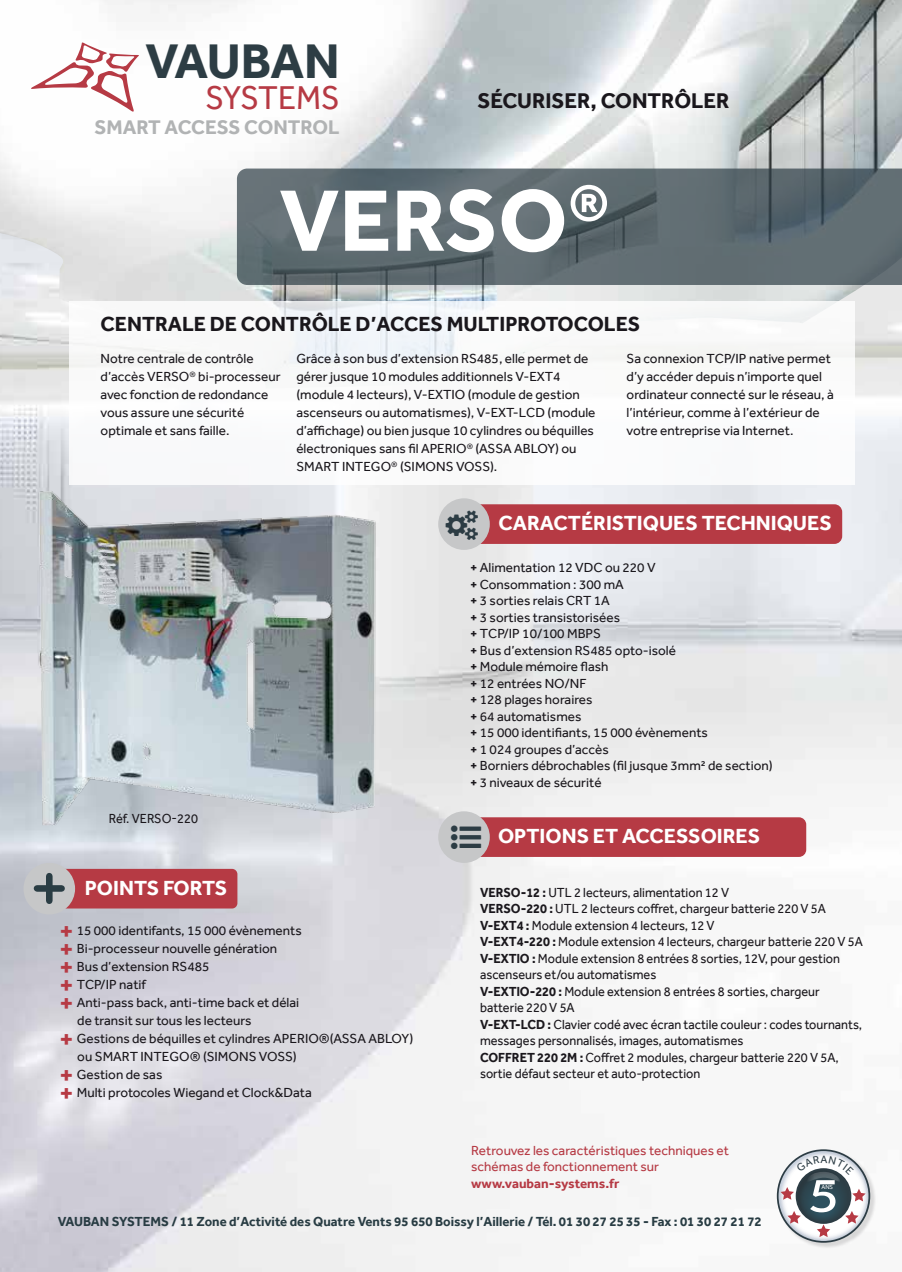
<style>
.page{position:relative;width:902px;height:1272px;background:#fff}
.page>*{position:absolute;margin:0;border:0;box-sizing:border-box;transform-origin:0 0}
.t1{font:700 90px "Effra";color:#fff}
.t2{font:700 49.95px "Effra";letter-spacing:-.02em;color:#2d3d44}
.t3{font:49.65px "Effra";color:#fff;scale:1.19 1}
.t4{font:33.9px "Effra";letter-spacing:-.01em;color:#b63a44;scale:.94 1}
.t5{font:700 21.9px "Effra";color:#1a171c}
.t6{font:700 21px "Effra";color:#fff}
.t7{font:700 21px "Effra";color:#1a171c}
.t8{font:700 20.25px "Effra";color:#b1b3b4}
.t9{font:13.5px/18px "Effra";color:#1a171c}
.t10{font:13.5px/16.5px "Effra";color:#1a171c;scale:.94 1}
.t11{font:700 13.5px "Effra";color:#283c43}
.t12{font:13.5px/16.5px "Effra";color:#b63a44}
.t13{font:700 13.5px "Effra";color:#b63a44}
.t14{font:6px "Effra";color:#fff}
.s1{font-weight:700;font-size:27px;color:#b63a44}
.s2{font-weight:700}
</style>
<div class="page">
<img style="left:0;top:0;width:901px;height:233px">
<img style="left:0;top:233px;width:901px;height:1038px">
<svg style="left:237px;top:168px;width:664px;height:117px;background:#5e6b71"></svg>
<svg style="left:30px;top:42px;width:109px;height:70px"></svg>
<div style="left:69px;top:301px;width:785px;height:183px;background:#fff"></div>
<div style="left:58px;top:868px;width:179px;height:40px;background:#b63a44;border-radius:5px"></div>
<div style="left:23px;top:862px;width:52px;height:52px;background:#c6c7c8;border-radius:50%"></div>
<div style="left:465px;top:504px;width:377px;height:40px;background:#b63a44;border-radius:8px"></div>
<div style="left:472px;top:817px;width:334px;height:39px;background:#b63a44;border-radius:7px"></div>
<img style="left:0;top:345px;width:602px;height:546px">
<img style="left:776px;top:1148px;width:101px;height:101px">
<svg style="left:34px;top:872px;width:31px;height:32px"></svg>
<svg style="left:445px;top:510px;width:33px;height:29px"></svg>
<svg style="left:451px;top:825px;width:30px;height:24px"></svg>
<svg style="left:775px;top:1148px;width:96px;height:95px"></svg>
<h2 class="t2" style="left:145px;top:31px;width:196px">VAUBAN</h2>
<h3 class="t4" style="left:205px;top:78px;width:144px">SYSTEMS</h3>
<h3 class="t8" style="left:94px;top:115px;width:247px">SMART ACCESS CONTROL</h3>
<h3 class="t5" style="left:477px;top:87px;width:253px">SÉCURISER, CONTRÔLER</h3>
<h1 class="t1" style="left:279px;top:166px;width:332px">VERSO<sup>®</sup></h1>
<h3 class="t7" style="left:101px;top:311px;width:541px">CENTRALE DE CONTRÔLE D’ACCES MULTIPROTOCOLES</h3>
<p class="t9" style="left:101px;top:349px;width:181px">Notre centrale de contrôle d’accès VERSO<sup>®</sup> bi-processeur avec fonction de redondance vous assure une sécurité optimale et sans faille.</p>
<p class="t9" style="left:296px;top:349px;width:300px">Grâce à son bus d’extension RS485, elle permet de gérer jusque 10 modules additionnels V-EXT4 (module 4 lecteurs), V-EXTIO (module de gestion ascenseurs ou automatismes), V-EXT-LCD (module d’affichage) ou bien jusque 10 cylindres ou béquilles électroniques sans fil APERIO<sup>®</sup> (ASSA ABLOY) ou SMART INTEGO<sup>®</sup> (SIMONS VOSS).</p>
<p class="t9" style="left:626px;top:349px;width:209px">Sa connexion TCP/IP native permet d’y accéder depuis n’importe quel ordinateur connecté sur le réseau, à l’intérieur, comme à l’extérieur de votre entreprise via Internet.</p>
<h3 class="t6" style="left:498px;top:510px;width:335px">CARACTÉRISTIQUES TECHNIQUES</h3>
<p class="t10" style="left:109px;top:809px;width:96px">Réf. VERSO-220</p>
<h3 class="t6" style="left:85px;top:875px;width:144px">POINTS FORTS</h3>
<p class="t9" style="left:59px;top:921px;width:244px"><span class="s1">+</span> 15 000 identifants, 15 000 évènements</p>
<p class="t9" style="left:59px;top:939px;width:219px"><span class="s1">+</span> Bi-processeur nouvelle génération</p>
<p class="t9" style="left:59px;top:957px;width:152px"><span class="s1">+</span> Bus d’extension RS485</p>
<p class="t9" style="left:59px;top:975px;width:88px"><span class="s1">+</span> TCP/IP natif</p>
<p class="t9" style="left:59px;top:993px;width:241px"><span class="s1">+</span> Anti-pass back, anti-time back et délai</p>
<p class="t9" style="left:77px;top:1011px;width:176px">de transit sur tous les lecteurs</p>
<p class="t9" style="left:59px;top:1029px;width:355px"><span class="s1">+</span> Gestions de béquilles et cylindres APERIO®(ASSA ABLOY)</p>
<p class="t9" style="left:77px;top:1047px;width:221px">ou SMART INTEGO® (SIMONS VOSS)</p>
<p class="t9" style="left:59px;top:1065px;width:105px"><span class="s1">+</span> Gestion de sas</p>
<p class="t9" style="left:59px;top:1083px;width:254px"><span class="s1">+</span> Multi protocoles Wiegand et Clock&amp;Data</p>
<p class="t9" style="left:470px;top:559px;width:304px;line-height:16.5px"><span class="s2">+</span> Alimentation 12 VDC ou 220 V<br><span class="s2">+</span> Consommation : 300 mA<br><span class="s2">+</span> 3 sorties relais CRT 1A<br><span class="s2">+</span> 3 sorties transistorisées<br><span class="s2">+</span> TCP/IP 10/100 MBPS<br><span class="s2">+</span> Bus d’extension RS485 opto-isolé<br><span class="s2">+</span> Module mémoire flash<br><span class="s2">+</span> 12 entrées NO/NF<br><span class="s2">+</span> 128 plages horaires<br><span class="s2">+</span> 64 automatismes<br><span class="s2">+</span> 15 000 identifiants, 15 000 évènements<br><span class="s2">+</span> 1 024 groupes d’accès<br><span class="s2">+</span> Borniers débrochables (fil jusque 3mm² de section) <span class="s2">+</span> 3 niveaux de sécurité</p>
<h3 class="t6" style="left:498px;top:823px;width:264px">OPTIONS ET ACCESSOIRES</h3>
<p class="t10" style="left:480px;top:883px;width:408px"><span class="s2">VERSO-12 :</span> UTL 2 lecteurs, alimentation 12 V<br><span class="s2">VERSO-220 :</span> UTL 2 lecteurs coffret, chargeur batterie 220 V 5A <span class="s2">V-EXT4 :</span> Module extension 4 lecteurs, 12 V<br><span class="s2">V-EXT4-220 :</span> Module extension 4 lecteurs, chargeur batterie 220 V 5A <span class="s2">V-EXTlO :</span> Module extension 8 entrées 8 sorties, 12V, pour gestion ascenseurs et/ou automatismes<br><span class="s2">V-EXTlO-220 :</span> Module extension 8 entrées 8 sorties, chargeur batterie 220 V 5A<br><span class="s2">V-EXT-LCD :</span> Clavier codé avec écran tactile couleur : codes tournants, messages personnalisés, images, automatismes<br><span class="s2">COFFRET 220 2M :</span> Coffret 2 modules, chargeur batterie 220 V 5A, sortie défaut secteur et auto-protection</p>
<p class="t12" style="left:471px;top:1141px;width:259px">Retrouvez les caractéristiques techniques et schémas de fonctionnement sur</p>
<p class="t13" style="left:471px;top:1175px;width:150px">www.vauban-systems.fr</p>
<h3 class="t3" style="left:807px;top:1165px;width:29px">5</h3>
<p class="t14" style="left:821px;top:1183px;width:13px">ANS</p>
<p class="t11" style="left:58px;top:1213px;width:705px">VAUBAN SYSTEMS / 11 Zone d’Activité des Quatre Vents 95 650 Boissy l’Aillerie / Tél. 01 30 27 25 35 - Fax : 01 30 27 21 72</p>
</div>
